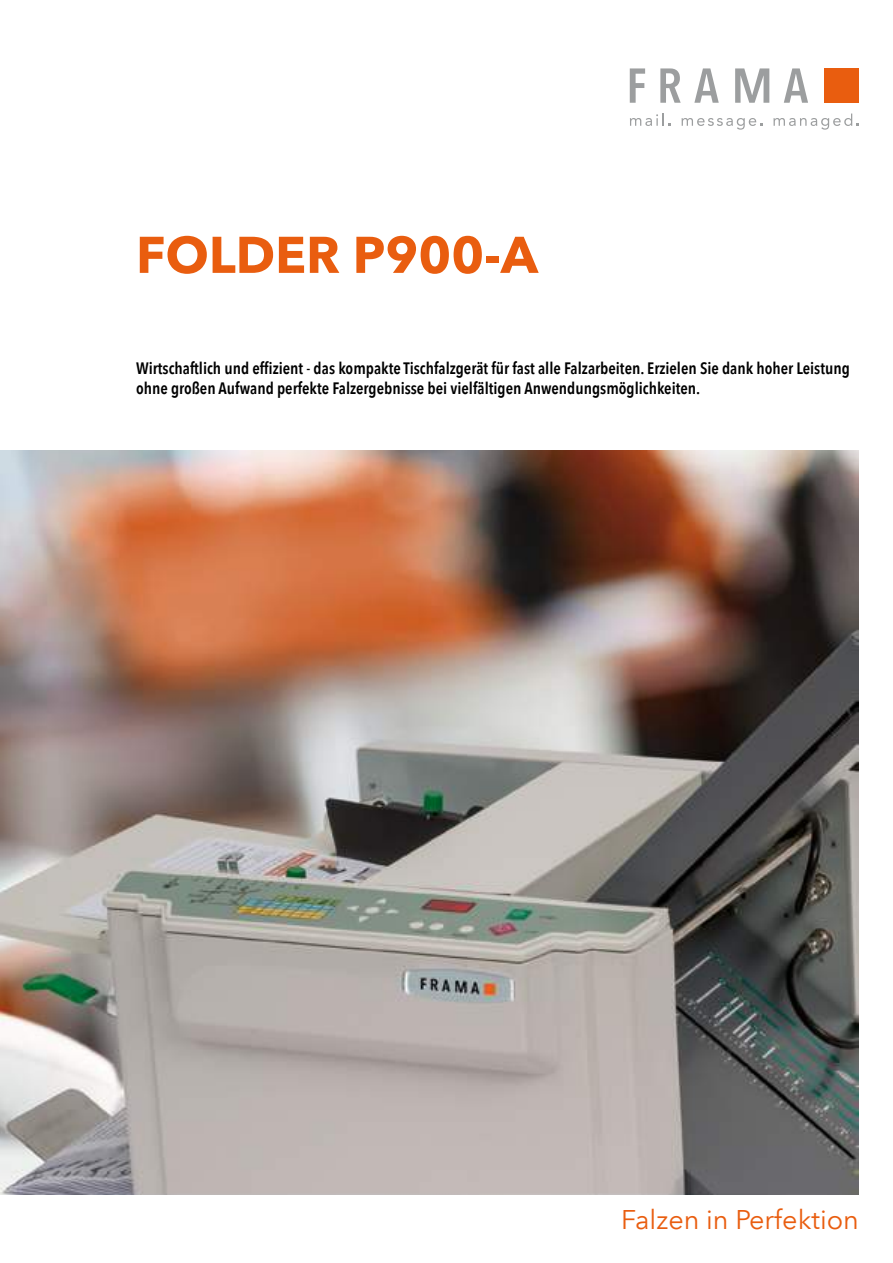
<style>
.page{position:relative;width:893px;height:1263px;background:#fff}
.page>*{position:absolute;margin:0;border:0;box-sizing:border-box;transform-origin:0 0}
.t1{font:700 51px "Avenir Next LT Pro";color:#e95d0f}
.t2{font:27px "Avenir Next LT Pro";color:#e95d0f}
.t3{font:600 condensed 16.5px/19.8px "Avenir Next LT Pro";color:#000}
</style>
<div class="page">
<div style="left:824px;top:68px;width:35px;height:35px;background:#e95d0f"></div>
<svg style="left:630px;top:68px;width:15px;height:35px"></svg>
<svg style="left:660px;top:68px;width:21px;height:35px"></svg>
<svg style="left:694px;top:68px;width:25px;height:35px"></svg>
<svg style="left:784px;top:68px;width:24px;height:35px"></svg>
<svg style="left:735px;top:68px;width:34px;height:35px"></svg>
<svg style="left:630px;top:114px;width:41px;height:12px"></svg>
<svg style="left:682px;top:118px;width:80px;height:12px"></svg>
<svg style="left:773px;top:114px;width:86px;height:16px"></svg>
<img style="left:0;top:451px;width:859px;height:744px">
<h1 class="t1" style="left:136px;top:224px;width:403px">FOLDER P900-A</h1>
<p class="t3" style="left:136px;top:358px;width:715px">Wirtschaftlich und effizient - das kompakte Tischfalzgerät für fast alle Falzarbeiten. Erzielen Sie dank hoher Leistung ohne großen Aufwand perfekte Falzergebnisse bei vielfältigen Anwendungsmöglichkeiten.</p>
<h2 class="t2" style="left:621px;top:1203px;width:239px">Falzen in Perfektion</h2>
</div>
